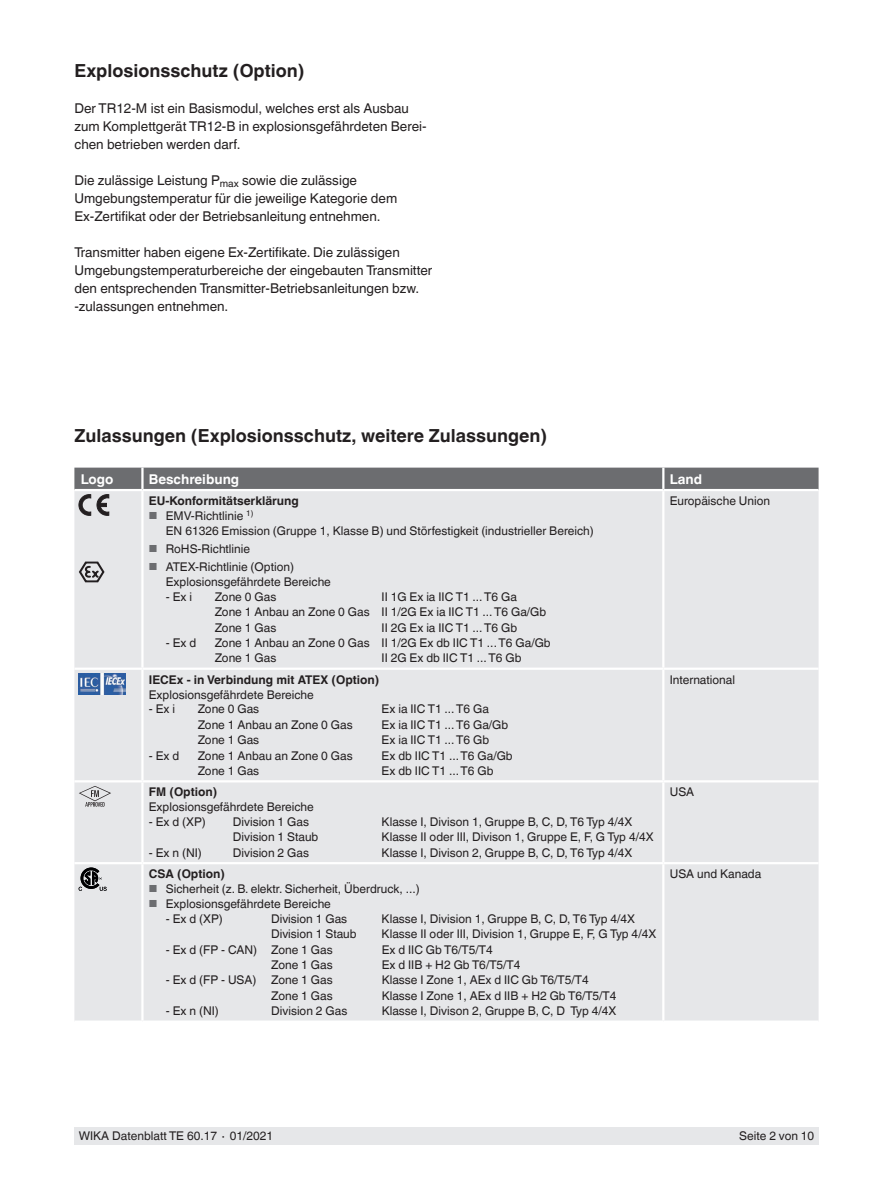
<style>
.page{position:relative;width:893px;height:1188px;background:#fff}
.page>*{position:absolute;margin:0;border:0;box-sizing:border-box;transform-origin:0 0}
.t1{font:700 18px "Helvetica World";color:#231f20}
.t2{font:13.5px/18px "Helvetica World";color:#231f20}
.t3{font:700 13.5px "Helvetica World";color:#fff}
.t4{font:12px/15.5px "Helvetica World";color:#231f20}
.t5{font:700 12px "Helvetica World";color:#231f20}
.s1{font-size:10.2px;color:#6c6d70}
</style>
<div class="page">
<div style="left:74px;top:1128px;width:745px;height:17px;background:#e6e7e9"></div>
<div style="left:74px;top:515px;width:745px;height:506px;background:#e6e7e9"></div>
<hr style="left:142px;top:780px;width:521px;height:2px;background:#fff">
<hr style="left:142px;top:862px;width:521px;height:2px;background:#fff">
<hr style="left:74px;top:668px;width:68px;height:2px;background:#fff">
<hr style="left:142px;top:668px;width:521px;height:2px;background:#fff">
<hr style="left:663px;top:668px;width:156px;height:2px;background:#fff">
<hr style="left:663px;top:862px;width:156px;height:2px;background:#fff">
<hr style="left:662px;top:864px;width:2px;height:157px;background:#fff">
<hr style="left:74px;top:862px;width:68px;height:2px;background:#fff">
<hr style="left:141px;top:864px;width:3px;height:157px;background:#fff">
<hr style="left:141px;top:782px;width:3px;height:80px;background:#fff">
<hr style="left:662px;top:782px;width:2px;height:80px;background:#fff">
<hr style="left:662px;top:491px;width:2px;height:177px;background:#fff">
<hr style="left:662px;top:670px;width:2px;height:110px;background:#fff">
<hr style="left:663px;top:780px;width:156px;height:2px;background:#fff">
<hr style="left:141px;top:491px;width:3px;height:177px;background:#fff">
<hr style="left:141px;top:670px;width:3px;height:110px;background:#fff">
<hr style="left:74px;top:780px;width:68px;height:2px;background:#fff">
<svg style="left:74px;top:468px;width:745px;height:47px;background:#afb0b3"></svg>
<svg style="left:79px;top:561px;width:26px;height:22px"></svg>
<img style="left:79px;top:673px;width:47px;height:21px">
<svg style="left:79px;top:786px;width:32px;height:21px"></svg>
<svg style="left:79px;top:868px;width:28px;height:23px"></svg>
<h1 class="t1" style="left:74px;top:60px;width:232px">Explosionsschutz (Option)</h1>
<p class="t2" style="left:74px;top:99px;width:354px">Der TR12-M ist ein Basismodul, welches erst als Ausbau zum Komplettgerät TR12-B in explosionsgefährdeten Berei&shy;chen betrieben werden darf.</p>
<p class="t2" style="left:74px;top:171px;width:324px">Die zulässige Leistung P<sub>max</sub> sowie die zulässige<br>Umgebungstemperatur für die jeweilige Kategorie dem<br>Ex-Zertifikat oder der Betriebsanleitung entnehmen.</p>
<p class="t2" style="left:74px;top:243px;width:359px">Transmitter haben eigene Ex-Zertifikate. Die zulässigen Umgebungstemperaturbereiche der eingebauten Transmitter den entsprechenden Transmitter-Betriebsanleitungen bzw. -zulassungen entnehmen.</p>
<h1 class="t1" style="left:74px;top:426px;width:474px">Zulassungen (Explosionsschutz, weitere Zulassungen)</h1>
<p class="t3" style="left:81px;top:471px;width:34px">Logo</p>
<p class="t3" style="left:149px;top:471px;width:92px">Beschreibung</p>
<p class="t3" style="left:670px;top:471px;width:34px">Land</p>
<p class="t5" style="left:149px;top:494px;width:152px">EU-Konformitätserklärung</p>
<p class="t4" style="left:166px;top:508px;width:430px;line-height:15px;text-indent:-17px"><span class="s1">■</span> EMV-Richtlinie <sup>1)<br></sup>EN 61326 Emission (Gruppe 1, Klasse B) und Störfestigkeit (industrieller Bereich)</p>
<p class="t4" style="left:149px;top:541px;width:103px"><span class="s1">■</span> RoHS-Richtlinie</p>
<p class="t4" style="left:166px;top:559px;width:167px;line-height:15px;text-indent:-17px"><span class="s1">■</span> ATEX-Richtlinie (Option)<br>Explosionsgefährdete Bereiche</p>
<p class="t4" style="left:166px;top:589px;width:28px">- Ex i</p>
<p class="t4" style="left:215px;top:589px;width:63px">Zone 0 Gas</p>
<p class="t4" style="left:670px;top:493px;width:102px">Europäische Union</p>
<p class="t4" style="left:215px;top:589px;width:333px;text-indent:167px">II 1G Ex ia IIC T1 ... T6 Ga<br>Zone 1 Anbau an Zone 0 Gas II 1/2G Ex ia IIC T1 ... T6 Ga/Gb<br>Zone 1 Gas</p>
<p class="t4" style="left:382px;top:620px;width:137px">II 2G Ex ia IIC T1 ... T6 Gb</p>
<p class="t4" style="left:166px;top:635px;width:32px">- Ex d</p>
<p class="t4" style="left:215px;top:635px;width:337px">Zone 1 Anbau an Zone 0 Gas II 1/2G Ex db IIC T1 ... T6 Ga/Gb<br>Zone 1 Gas</p>
<p class="t4" style="left:382px;top:650px;width:141px">II 2G Ex db IIC T1 ... T6 Gb</p>
<p class="t5" style="left:149px;top:673px;width:232px">IECEx - in Verbindung mit ATEX (Option)</p>
<p class="t4" style="left:149px;top:687px;width:167px">Explosionsgefährdete Bereiche</p>
<p class="t4" style="left:149px;top:701px;width:28px">- Ex i</p>
<p class="t4" style="left:198px;top:701px;width:63px">Zone 0 Gas</p>
<p class="t4" style="left:382px;top:701px;width:109px">Ex ia IIC T1 ... T6 Ga</p>
<p class="t4" style="left:198px;top:717px;width:157px">Zone 1 Anbau an Zone 0 Gas</p>
<p class="t4" style="left:382px;top:717px;width:128px">Ex ia IIC T1 ... T6 Ga/Gb</p>
<p class="t4" style="left:198px;top:732px;width:63px">Zone 1 Gas</p>
<p class="t4" style="left:382px;top:732px;width:109px">Ex ia IIC T1 ... T6 Gb</p>
<p class="t4" style="left:149px;top:748px;width:32px">- Ex d</p>
<p class="t4" style="left:198px;top:748px;width:157px">Zone 1 Anbau an Zone 0 Gas</p>
<p class="t4" style="left:382px;top:748px;width:133px">Ex db IIC T1 ... T6 Ga/Gb</p>
<p class="t4" style="left:198px;top:763px;width:63px">Zone 1 Gas</p>
<p class="t4" style="left:382px;top:763px;width:113px">Ex db IIC T1 ... T6 Gb</p>
<p class="t5" style="left:149px;top:785px;width:70px">FM (Option)</p>
<p class="t4" style="left:149px;top:800px;width:167px">Explosionsgefährdete Bereiche</p>
<p class="t4" style="left:149px;top:814px;width:59px">- Ex d (XP)</p>
<p class="t4" style="left:233px;top:814px;width:78px">Division 1 Gas</p>
<p class="t4" style="left:382px;top:814px;width:252px">Klasse I, Divison 1, Gruppe B, C, D, T6 Typ 4/4X</p>
<p class="t4" style="left:233px;top:830px;width:87px">Division 1 Staub</p>
<p class="t4" style="left:382px;top:830px;width:273px">Klasse II oder III, Divison 1, Gruppe E, F, G Typ 4/4X</p>
<p class="t4" style="left:149px;top:845px;width:55px">- Ex n (NI)</p>
<p class="t4" style="left:233px;top:845px;width:78px">Division 2 Gas</p>
<p class="t4" style="left:382px;top:845px;width:252px">Klasse I, Divison 2, Gruppe B, C, D, T6 Typ 4/4X</p>
<p class="t5" style="left:149px;top:867px;width:78px">CSA (Option)</p>
<p class="t4" style="left:149px;top:881px;width:272px"><span class="s1">■</span> Sicherheit (z. B. elektr. Sicherheit, Überdruck, ...)</p>
<p class="t4" style="left:149px;top:896px;width:184px"><span class="s1">■</span> Explosionsgefährdete Bereiche</p>
<p class="t4" style="left:166px;top:911px;width:59px">- Ex d (XP)</p>
<p class="t4" style="left:271px;top:911px;width:78px">Division 1 Gas</p>
<p class="t4" style="left:382px;top:911px;width:255px">Klasse I, Division 1, Gruppe B, C, D, T6 Typ 4/4X</p>
<p class="t4" style="left:271px;top:926px;width:87px">Division 1 Staub</p>
<p class="t4" style="left:382px;top:926px;width:276px">Klasse II oder III, Division 1, Gruppe E, F, G Typ 4/4X</p>
<p class="t4" style="left:166px;top:942px;width:168px">- Ex d (FP - CAN) Zone 1 Gas</p>
<p class="t4" style="left:382px;top:942px;width:113px">Ex d IIC Gb T6/T5/T4</p>
<p class="t4" style="left:271px;top:957px;width:63px">Zone 1 Gas</p>
<p class="t4" style="left:382px;top:957px;width:140px">Ex d IIB + H2 Gb T6/T5/T4</p>
<p class="t4" style="left:166px;top:973px;width:168px">- Ex d (FP - USA) Zone 1 Gas</p>
<p class="t4" style="left:382px;top:973px;width:209px">Klasse I Zone 1, AEx d IIC Gb T6/T5/T4</p>
<p class="t4" style="left:271px;top:988px;width:63px">Zone 1 Gas</p>
<p class="t4" style="left:382px;top:988px;width:236px">Klasse I Zone 1, AEx d IIB + H2 Gb T6/T5/T4</p>
<p class="t4" style="left:166px;top:1003px;width:55px">- Ex n (NI)</p>
<p class="t4" style="left:271px;top:1003px;width:78px">Division 2 Gas</p>
<p class="t4" style="left:382px;top:1003px;width:236px">Klasse I, Divison 2, Gruppe B, C, D Typ 4/4X</p>
<p class="t4" style="left:670px;top:672px;width:67px">International</p>
<p class="t4" style="left:670px;top:785px;width:26px">USA</p>
<p class="t4" style="left:670px;top:866px;width:93px">USA und Kanada</p>
<p class="t4" style="left:79px;top:1129px;width:196px">WIKA Datenblatt TE 60.17 ∙ 01/2021</p>
<p class="t4" style="left:739px;top:1129px;width:77px">Seite 2 von 10</p>
</div>
